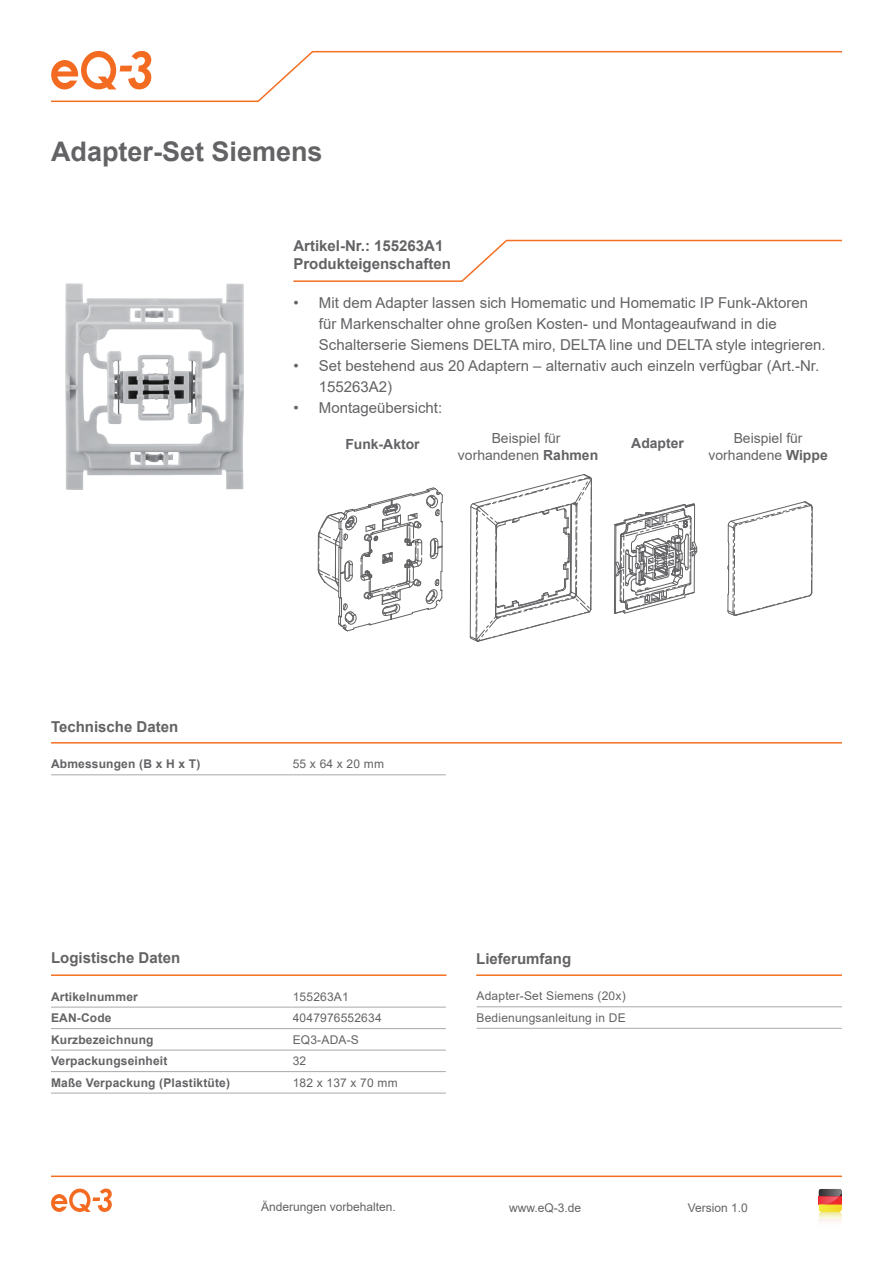
<style>
.page{position:relative;width:893px;height:1263px;background:#fff}
.page>*{position:absolute;margin:0;border:0;box-sizing:border-box;transform-origin:0 0}
.t1{font:700 27px "Arial";color:#636366}
.t2{font:15px/21px "Arial";color:#636366}
.t3{font:700 15px/18px "Arial";color:#636366}
.t4{font:13.95px/16.6px "Arial";color:#636366;text-align:center}
.t5{font:700 13.95px "Arial";color:#636366}
.t6{font:12px/21.5px "Arial";letter-spacing:.015em;color:#636366}
.t7{font:700 12px "Arial";letter-spacing:.015em;color:#636366}
.s1{font-weight:700}
</style>
<div class="page">
<svg style="left:819px;top:1189px;width:23px;height:30px"></svg>
<hr style="left:51px;top:1175px;width:791px;height:2px;background:#f36f21">
<hr style="left:51px;top:974px;width:395px;height:2px;background:#f36f21">
<hr style="left:476px;top:974px;width:366px;height:2px;background:#f36f21">
<hr style="left:51px;top:742px;width:791px;height:1px;background:#f36f21">
<svg style="left:51px;top:1188px;width:61px;height:24px"></svg>
<hr style="left:51px;top:1007px;width:242px;height:1px;background:#a8a9ad">
<hr style="left:293px;top:1007px;width:153px;height:1px;background:#a8a9ad">
<hr style="left:51px;top:1028px;width:242px;height:1px;background:#a8a9ad">
<hr style="left:293px;top:1028px;width:153px;height:1px;background:#a8a9ad">
<hr style="left:51px;top:1050px;width:242px;height:1px;background:#a8a9ad">
<hr style="left:293px;top:1050px;width:153px;height:1px;background:#a8a9ad">
<hr style="left:51px;top:1071px;width:242px;height:1px;background:#a8a9ad">
<hr style="left:293px;top:1071px;width:153px;height:1px;background:#a8a9ad">
<hr style="left:51px;top:1093px;width:242px;height:1px;background:#a8a9ad">
<hr style="left:293px;top:1093px;width:153px;height:1px;background:#a8a9ad">
<hr style="left:477px;top:1006px;width:365px;height:1px;background:#a8a9ad">
<hr style="left:477px;top:1028px;width:365px;height:1px;background:#a8a9ad">
<svg style="left:51px;top:51px;width:100px;height:38px"></svg>
<hr style="left:51px;top:101px;width:207px;height:1px;background:#f36f21">
<svg style="left:256px;top:50px;width:59px;height:53px"></svg>
<hr style="left:312px;top:51px;width:530px;height:1px;background:#f36f21">
<hr style="left:293px;top:280px;width:169px;height:2px;background:#f36f21">
<svg style="left:460px;top:239px;width:49px;height:43px"></svg>
<hr style="left:506px;top:240px;width:336px;height:1px;background:#f36f21">
<svg style="left:614px;top:503px;width:83px;height:111px"></svg>
<svg style="left:470px;top:474px;width:122px;height:168px"></svg>
<svg style="left:728px;top:502px;width:85px;height:114px"></svg>
<svg style="left:318px;top:488px;width:125px;height:143px"></svg>
<hr style="left:51px;top:774px;width:242px;height:1px;background:#a8a9ad">
<hr style="left:293px;top:774px;width:153px;height:1px;background:#a8a9ad">
<img style="left:66px;top:283px;width:178px;height:206px">
<h1 class="t1" style="left:51px;top:141px;width:273px">Adapter-Set Siemens</h1>
<p class="t3" style="left:293px;top:238px;width:159px">Artikel-Nr.: 155263A1<br>Produkteigenschaften</p>
<p class="t2" style="left:319px;top:293px;width:508px;text-indent:-26px">• Mit dem Adapter lassen sich Homematic und Homematic IP Funk-Aktoren für Markenschalter ohne großen Kosten- und Montageaufwand in die<br>Schalterserie Siemens DELTA miro, DELTA line und DELTA style integrieren.</p>
<p class="t2" style="left:319px;top:356px;width:502px;text-indent:-26px">• Set bestehend aus 20 Adaptern – alternativ auch einzeln verfügbar (Art.-Nr.<br>155263A2)</p>
<p class="t2" style="left:293px;top:398px;width:150px">• Montageübersicht:</p>
<p class="t3" style="left:51px;top:719px;width:129px">Technische Daten</p>
<p class="t5" style="left:345px;top:439px;width:76px">Funk-Aktor</p>
<p class="t4" style="left:458px;top:431px;width:142px">Beispiel für vorhandenen <span class="s1">Rahmen</span></p>
<p class="t5" style="left:631px;top:437px;width:54px">Adapter</p>
<p class="t4" style="left:709px;top:431px;width:121px">Beispiel für vorhandene <span class="s1">Wippe</span></p>
<p class="t7" style="left:51px;top:760px;width:151px">Abmessungen (B x H x T)</p>
<p class="t6" style="left:293px;top:755px;width:93px">55 x 64 x 20 mm</p>
<p class="t3" style="left:51px;top:950px;width:131px">Logistische Daten</p>
<p class="t3" style="left:476px;top:951px;width:97px">Lieferumfang</p>
<p class="t7" style="left:51px;top:992px;width:88px">Artikelnummer</p>
<p class="t6" style="left:293px;top:987px;width:57px">155263A1</p>
<p class="t7" style="left:51px;top:1013px;width:62px">EAN-Code</p>
<p class="t6" style="left:293px;top:1008px;width:90px">4047976552634</p>
<p class="t7" style="left:51px;top:1035px;width:104px">Kurzbezeichnung</p>
<p class="t6" style="left:293px;top:1030px;width:68px">EQ3-ADA-S</p>
<p class="t7" style="left:51px;top:1056px;width:118px">Verpackungseinheit</p>
<p class="t6" style="left:293px;top:1051px;width:15px">32</p>
<p class="t7" style="left:51px;top:1078px;width:181px">Maße Verpackung (Plastiktüte)</p>
<p class="t6" style="left:293px;top:1073px;width:106px">182 x 137 x 70 mm</p>
<p class="t6" style="left:261px;top:1197px;width:136px">Änderungen vorbehalten.</p>
<p class="t6" style="left:477px;top:986px;width:151px">Adapter-Set Siemens (20x)<br>Bedienungsanleitung in DE</p>
<p class="t6" style="left:509px;top:1198px;width:74px">www.eQ-3.de</p>
<p class="t6" style="left:688px;top:1198px;width:62px">Version 1.0</p>
</div>
